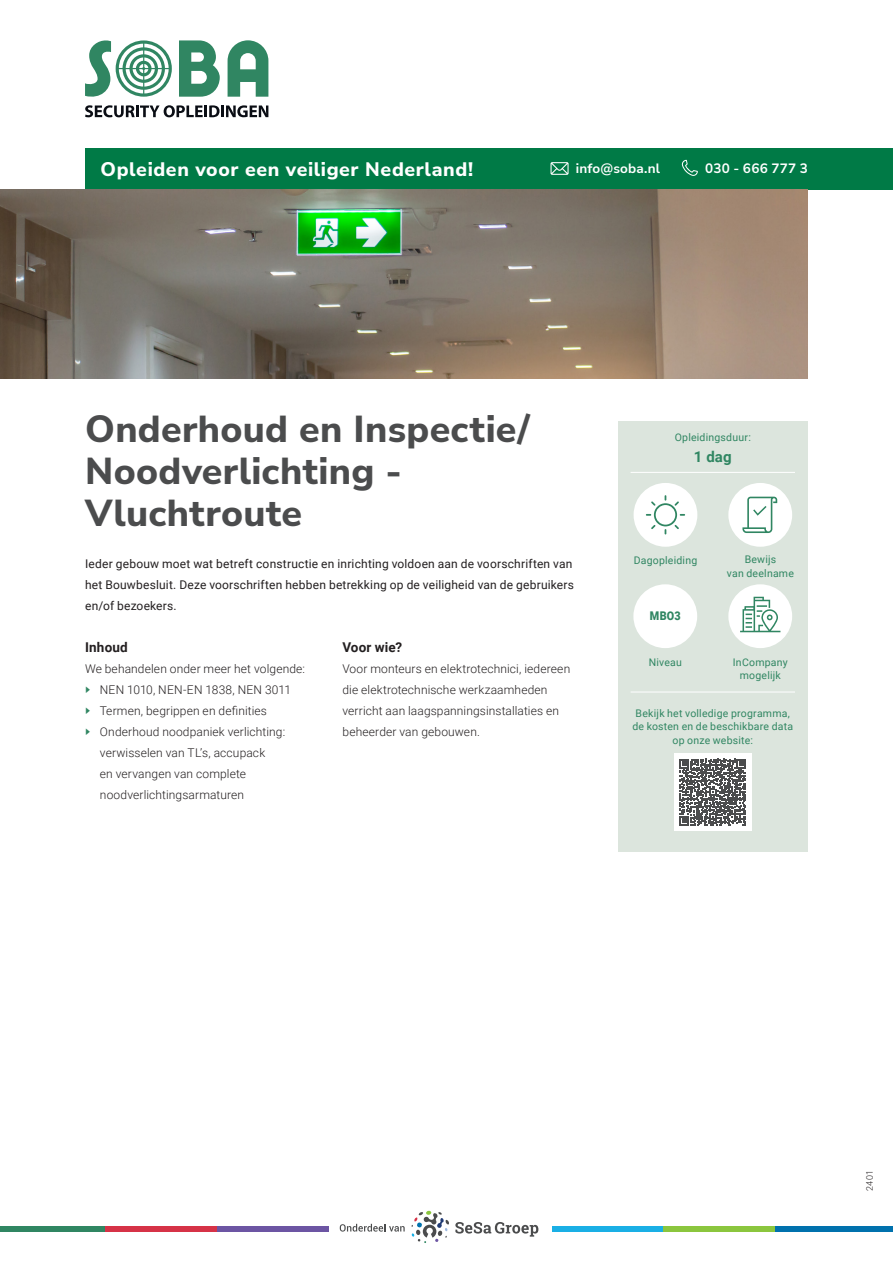
<style>
.page{position:relative;width:893px;height:1263px;background:#fff}
.page>*{position:absolute;margin:0;border:0;box-sizing:border-box;transform-origin:0 0}
.opleidingsnaam{font:800 37.5px/42px "Nunito Sans";letter-spacing:.01em;color:#4b4c4d}
.t1{font:800 19.5px "Nunito Sans";letter-spacing:.03em;color:#fff}
.sidebar_tekstjes_groot{font:700 15px "Roboto";color:#308662}
.t2{font:700 13.5px "Nunito Sans";letter-spacing:.01em;color:#fff}
.TK2{font:700 13.5px "Roboto";letter-spacing:.015em;color:#231f20}
.platte_tekst{font:300 12px/21px "Roboto";letter-spacing:.01em;color:#231f20}
.opleiding_intro{font:12px/21px "Roboto";letter-spacing:.015em;color:#231f20}
.t3{font:900 12px "Roboto";color:#308662;scale:.9 1}
.sidebar_tekstjes_klein{font:10.5px/13.5px "Roboto";letter-spacing:.02em;color:#308662;text-align:center}
.t4{font:300 9px "Roboto";color:#231f20}
</style>
<div class="page">
<div style="left:775px;top:1226px;width:118px;height:5px;background:#0071ad"></div>
<div style="left:0;top:1226px;width:105px;height:5px;background:#308662"></div>
<div style="left:105px;top:1226px;width:112px;height:5px;background:#d63247"></div>
<div style="left:217px;top:1226px;width:111px;height:5px;background:#6c55a3"></div>
<div style="left:552px;top:1226px;width:111px;height:5px;background:#1aafe5"></div>
<div style="left:663px;top:1226px;width:112px;height:5px;background:#8bc63e"></div>
<svg style="left:340px;top:1224px;width:65px;height:7px"></svg>
<svg style="left:455px;top:1222px;width:83px;height:14px"></svg>
<svg style="left:411px;top:1210px;width:38px;height:33px"></svg>
<div style="left:85px;top:148px;width:808px;height:42px;background:#007a46"></div>
<svg style="left:550px;top:162px;width:19px;height:13px"></svg>
<svg style="left:682px;top:160px;width:16px;height:16px"></svg>
<svg style="left:85px;top:40px;width:183px;height:77px"></svg>
<div style="left:618px;top:421px;width:190px;height:431px;background:#dce5dd"></div>
<div style="left:674px;top:753px;width:77px;height:78px;background:#fff"></div>
<svg style="left:679px;top:759px;width:67px;height:66px"></svg>
<hr style="left:631px;top:472px;width:164px;height:1px;background:#fff">
<hr style="left:631px;top:692px;width:164px;height:1px;background:#fff">
<div style="left:633px;top:584px;width:64px;height:64px;background:#fff;border-radius:50%"></div>
<div style="left:728px;top:584px;width:64px;height:64px;background:#fff;border-radius:50%"></div>
<svg style="left:740px;top:597px;width:40px;height:35px"></svg>
<div style="left:634px;top:483px;width:63px;height:64px;background:#fff;border-radius:50%"></div>
<svg style="left:646px;top:495px;width:39px;height:39px"></svg>
<div style="left:728px;top:483px;width:64px;height:64px;background:#fff;border-radius:50%"></div>
<svg style="left:742px;top:497px;width:35px;height:36px"></svg>
<img style="left:0;top:190px;width:808px;height:189px">
<h2 class="t1" style="left:101px;top:155px;width:374px">Opleiden voor een veiliger Nederland!</h2>
<p class="t2" style="left:576px;top:158px;width:86px">info@soba.nl</p>
<p class="t2" style="left:705px;top:158px;width:104px">030 - 666 777 3</p>
<p class="opleidingsnaam" style="left:85px;top:406px;width:446px">Onderhoud en Inspectie/<br>Noodverlichting -<br>Vluchtroute</p>
<p class="opleiding_intro" style="left:85px;top:553px;width:490px">Ieder gebouw moet wat betreft constructie en inrichting voldoen aan de voorschriften van het Bouwbesluit. Deze voorschriften hebben betrekking op de veiligheid van de gebruikers en/of bezoekers.</p>
<p class="TK2" style="left:85px;top:638px;width:44px">Inhoud</p>
<p class="platte_tekst" style="left:85px;top:658px;width:222px">We behandelen onder meer het volgende:</p>
<p class="platte_tekst" style="left:100px;top:679px;width:193px">NEN 1010, NEN-EN 1838, NEN 3011</p>
<p class="platte_tekst" style="left:100px;top:700px;width:169px">Termen, begrippen en definities</p>
<p class="platte_tekst" style="left:100px;top:721px;width:187px">Onderhoud noodpaniek verlichting: verwisselen van TL’s, accupack<br>en vervangen van complete noodverlichtingsarmaturen</p>
<p class="TK2" style="left:342px;top:638px;width:61px">Voor wie?</p>
<p class="platte_tekst" style="left:342px;top:658px;width:229px">Voor monteurs en elektrotechnici, iedereen die elektrotechnische werkzaamheden verricht aan laagspanningsinstallaties en beheerder van gebouwen.</p>
<p class="sidebar_tekstjes_klein" style="left:675px;top:430px;width:78px">Opleidingsduur:</p>
<p class="sidebar_tekstjes_groot" style="left:694px;top:446px;width:39px">1 dag</p>
<p class="sidebar_tekstjes_klein" style="left:634px;top:554px;width:65px">Dagopleiding</p>
<p class="sidebar_tekstjes_klein" style="left:727px;top:552px;width:68px">Bewijs<br>van deelname</p>
<p class="t3" style="left:650px;top:608px;width:36px">MBO3</p>
<p class="sidebar_tekstjes_klein" style="left:649px;top:655px;width:35px">Niveau</p>
<p class="sidebar_tekstjes_klein" style="left:733px;top:655px;width:56px">InCompany mogelijk</p>
<p class="sidebar_tekstjes_klein" style="left:632px;top:706px;width:162px">Bekijk het volledige programma, de kosten en de beschikbare data op onze website:</p>
<p class="t4" style="left:863px;top:1191px;width:22px;rotate:-90deg">2401</p>
</div>
